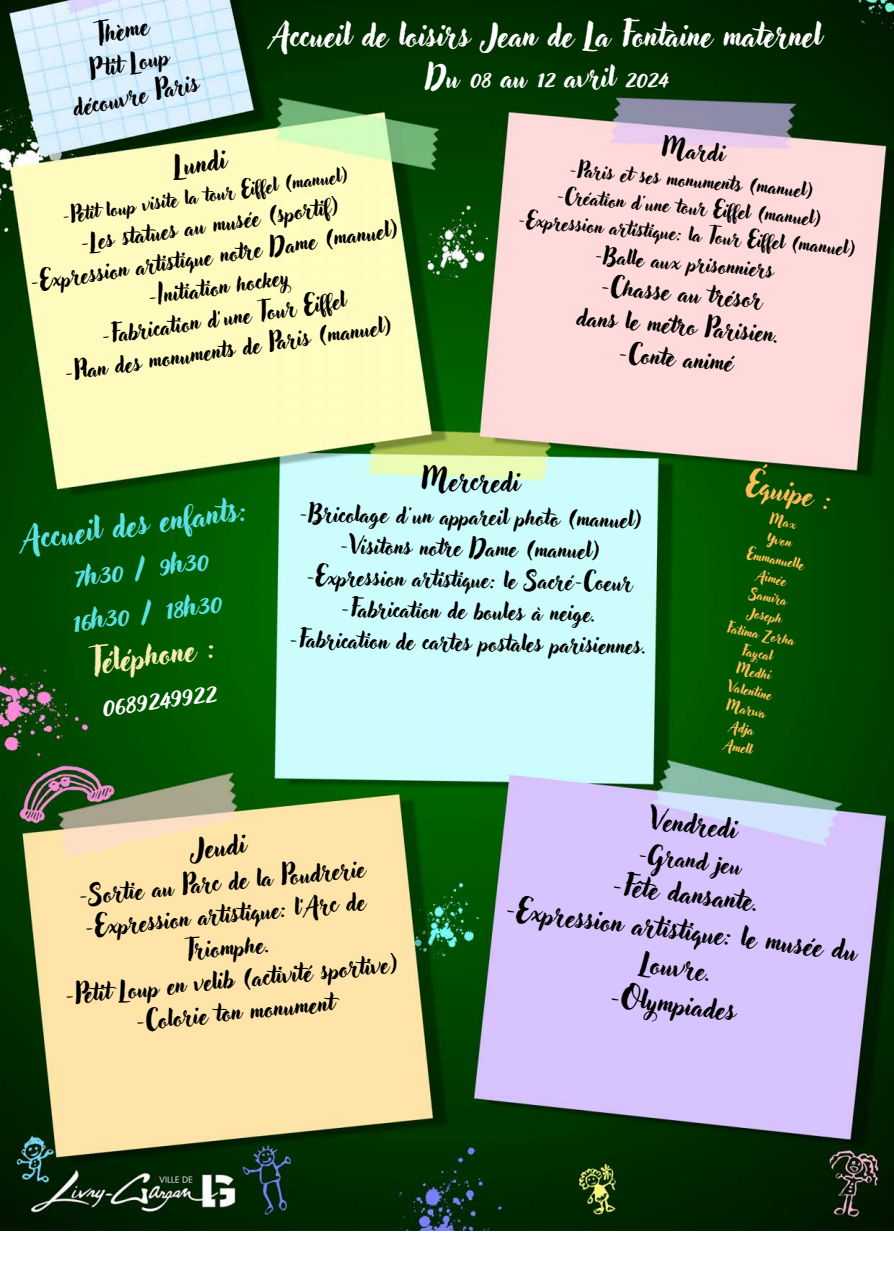
<style>
.page{position:relative;width:894px;height:1264px;background:#fff}
.page>*{position:absolute;margin:0;border:0;box-sizing:border-box;transform-origin:0 0}
.t1{font:31.5px/43.8px "Adlery Pro";color:#5ce1e6;text-align:center}
.t2{font:31.5px "Adlery Pro";color:#fff}
.t3{font:28.8px "Adlery Pro";color:#ffbd59}
.t4{font:28.5px "Adlery Pro";color:#fff}
.t5{font:27px/37px "Adlery Pro";color:#000;text-align:center}
.t6{font:25.35px "Adlery Pro";color:#000}
.t7{font:24px/32.5px "Adlery Pro";color:#000;text-align:center}
.t8{font:23.85px/32.8px "Adlery Pro";color:#000;text-align:center}
.t9{font:22.5px/31.5px "Adlery Pro";color:#000;text-align:center}
.t10{font:21px "Adlery Pro";color:#000}
.t11{font:19.5px/27px "Adlery Pro";color:#000;text-align:center}
.t12{font:13.8px "Adlery Pro";color:#ffbd59}
.s1{color:#f9eeb1}
.s2{color:#fff}
</style>
<div class="page">
<img style="left:0;top:0;width:893px;height:1230px">
<svg style="left:768px;top:511px;width:29px;height:18px"></svg>
<h3 class="t6" style="left:93px;top:24px;width:55px;rotate:-12deg">Thème</h3>
<h3 class="t8" style="left:63px;top:63px;width:130px;rotate:-12deg">P’tit Loup découvre Paris</h3>
<h3 class="t2" style="left:273px;top:21px;width:549px">Accueil de loisirs Jean de La Fontaine maternel</h3>
<h3 class="t4" style="left:426px;top:64px;width:243px">Du 08 au 12 avril 2024</h3>
<p class="t5" style="left:172px;top:151px;width:54px;rotate:-8deg">Lundi</p>
<p class="t11" style="left:60px;top:204px;width:291px;rotate:-8deg">-Petit loup visite la tour Eiffel (manuel)</p>
<p class="t9" style="left:23px;top:237px;width:374px;rotate:-8deg">-Les statues au musée (sportif)<br>-Expression artistique notre Dame (manuel) -Initiation hockey<br>-Fabrication d’une Tour Eiffel<br>-Plan des monuments de Paris (manuel)</p>
<h1 class="t7" style="left:663px;top:134px;width:64px;rotate:5deg">Mardi</h1>
<h1 class="t11" style="left:523px;top:154px;width:340px;rotate:5deg">-Paris et ses monuments (manuel)<br>-Création d'une tour Eiffel (manuel) -Expression artistique: la Tour Eiffel (manuel)</h1>
<h1 class="t10" style="left:594px;top:245px;width:182px;rotate:5deg">-Balle aux prisonniers</h1>
<h1 class="t7" style="left:580px;top:270px;width:205px;rotate:5deg">-Chasse au trésor dans le métro Parisien. -Conte animé</h1>
<p class="t1" style="left:21px;top:521px;width:226px;rotate:-8deg">Accueil des enfants:<br>7h30 / 9h30<br>16h30 / 18h30<br><span class="s1">Téléphone :<br></span><span class="s2">0689249922</span></p>
<h4 class="t5" style="left:422px;top:464px;width:100px;rotate:1deg">Mercredi</h4>
<h4 class="t9" style="left:291px;top:499px;width:360px;rotate:1deg">-Bricolage d'un appareil photo (manuel) -Visitons notre Dame (manuel) -Expression artistique: le Sacré-Coeur -Fabrication de boules à neige. -Fabrication de cartes postales parisiennes.</h4>
<p class="t3" style="left:749px;top:470px;width:87px;rotate:11deg">Équipe :</p>
<p class="t12" style="left:768px;top:532px;width:27px;rotate:11deg">Yvon</p>
<p class="t12" style="left:748px;top:547px;width:59px;rotate:11deg">Emmanuelle</p>
<p class="t12" style="left:759px;top:569px;width:30px;rotate:11deg">Aimée</p>
<p class="t12" style="left:750px;top:587px;width:40px;rotate:11deg">Samira</p>
<p class="t12" style="left:748px;top:606px;width:36px;rotate:11deg">Joseph</p>
<p class="t12" style="left:728px;top:621px;width:70px;rotate:11deg">Fatima Zorha</p>
<p class="t12" style="left:743px;top:644px;width:32px;rotate:11deg">Faycal</p>
<p class="t12" style="left:737px;top:662px;width:36px;rotate:11deg">Medhi</p>
<p class="t12" style="left:729px;top:680px;width:46px;rotate:11deg">Valentine</p>
<h1 class="t12" style="left:727px;top:699px;width:41px;rotate:11deg">Marwa</h1>
<h2 class="t12" style="left:732px;top:719px;width:25px;rotate:11deg">Adja</h2>
<h3 class="t12" style="left:726px;top:738px;width:29px;rotate:11deg">Amell</h3>
<p class="t5" style="left:188px;top:833px;width:57px;rotate:-6deg">Jeudi</p>
<p class="t7" style="left:52px;top:885px;width:336px;rotate:-6deg">-Sortie au Parc de la Poudrerie -Expression artistique: l’Arc de<br>Triomphe.<br>-Petit Loup en velib (activité sportive) -Colorie ton monument</p>
<h3 class="t5" style="left:652px;top:802px;width:89px;rotate:7deg">Vendredi</h3>
<h3 class="t7" style="left:639px;top:839px;width:106px;rotate:7deg">-Grand jeu</h3>
<h3 class="t5" style="left:511px;top:855px;width:356px;rotate:7deg">-Fête dansante.<br>-Expression artistique: le musée du<br>Louvre.<br>-Olympiades</h3>
</div>
